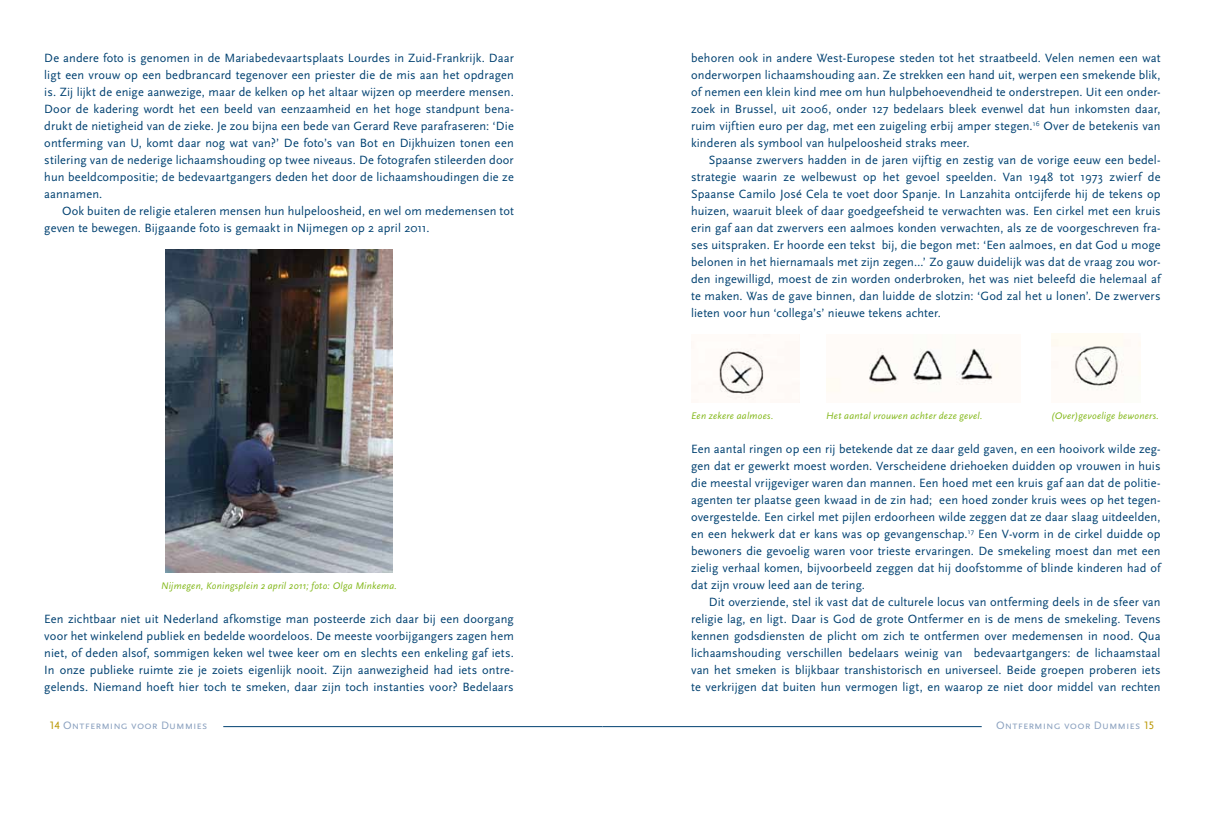
<style>
.page{position:relative;width:1205px;height:815px;background:#fff}
.page>*{position:absolute;margin:0;border:0;box-sizing:border-box;transform-origin:0 0}
.t1{font:12.5px/17px "Scala Sans";letter-spacing:.01em;color:#004171;text-align:justify}
.t2{font:11.25px "Scala Sans Caps";letter-spacing:.005em;color:#8ca2c0}
.t3{font:italic 10px "Scala Sans";letter-spacing:.025em;color:#83b81a}
.s1{color:#b99600}
</style>
<div class="page">
<hr style="left:223px;top:726px;width:379px;height:1px;background:#004171">
<hr style="left:602px;top:726px;width:379px;height:1px;background:#004171">
<img style="left:166px;top:249px;width:226px;height:323px">
<img style="left:719px;top:348px;width:45px;height:52px">
<img style="left:826px;top:348px;width:173px;height:44px">
<img style="left:1051px;top:334px;width:89px;height:56px">
<p class="t1" style="left:44px;top:50px;width:471px">De andere foto is genomen in de Mariabedevaartsplaats Lourdes in Zuid-Frankrijk. Daar ligt een vrouw op een bedbrancard tegenover een priester die de mis aan het opdragen is. Zij lijkt de enige aanwezige, maar de kelken op het altaar wijzen op meerdere mensen.<br>Door de kadering wordt het een beeld van eenzaamheid en het hoge standpunt bena&shy;drukt de nietigheid van de zieke. Je zou bijna een bede van Gerard Reve parafraseren: ‘Die ontferming van U, komt daar nog wat van?’ De foto’s van Bot en Dijkhuizen tonen een stilering van de nederige lichaamshouding op twee niveaus. De fotografen stileerden door hun beeldcompositie; de bedevaartgangers deden het door de lichaamshoudingen die ze aannamen.</p>
<p class="t1" style="left:44px;top:203px;width:471px;text-indent:18px">Ook buiten de religie etaleren mensen hun hulpeloosheid, en wel om medemensen tot geven te bewegen. Bijgaande foto is gemaakt in Nijmegen op 2 april 2011.</p>
<p class="t3" style="left:161px;top:581px;width:237px">Nijmegen, Koningsplein 2 april 2011; foto: Olga Minkema.</p>
<p class="t1" style="left:44px;top:611px;width:471px">Een zichtbaar niet uit Nederland afkomstige man posteerde zich daar bij een doorgang voor het winkelend publiek en bedelde woordeloos. De meeste voorbijgangers zagen hem niet, of deden alsof, sommigen keken wel twee keer om en slechts een enkeling gaf iets.<br>In onze publieke ruimte zie je zoiets eigenlijk nooit. Zijn aanwezigheid had iets ontre&shy;gelends. Niemand hoeft hier toch te smeken, daar zijn toch instanties voor? Bedelaars</p>
<p class="t1" style="left:691px;top:50px;width:471px">behoren ook in andere West-Europese steden tot het straatbeeld. Velen nemen een wat onderworpen lichaamshouding aan. Ze strekken een hand uit, werpen een smekende blik, of nemen een klein kind mee om hun hulpbehoevendheid te onderstrepen. Uit een onder&shy;zoek in Brussel, uit 2006, onder 127 bedelaars bleek evenwel dat hun inkomsten daar, ruim vijftien euro per dag, met een zuigeling erbij amper stegen.<sup>16</sup> Over de betekenis van kinderen als symbool van hulpeloosheid straks meer.</p>
<p class="t1" style="left:691px;top:152px;width:471px;text-indent:18px">Spaanse zwervers hadden in de jaren vijftig en zestig van de vorige eeuw een bedel&shy;strategie waarin ze welbewust op het gevoel speelden. Van 1948 tot 1973 zwierf de Spaanse Camilo José Cela te voet door Spanje. In Lanzahita ontcijferde hij de tekens op huizen, waaruit bleek of daar goedgeefsheid te verwachten was. Een cirkel met een kruis erin gaf aan dat zwervers een aalmoes konden verwachten, als ze de voorgeschreven fra&shy;ses uitspraken. Er hoorde een tekst bij, die begon met: ‘Een aalmoes, en dat God u moge belonen in het hiernamaals met zijn zegen…’ Zo gauw duidelijk was dat de vraag zou wor&shy;den ingewilligd, moest de zin worden onderbroken, het was niet beleefd die helemaal af te maken. Was de gave binnen, dan luidde de slotzin: ‘God zal het u lonen’. De zwervers lieten voor hun ‘collega’s’ nieuwe tekens achter.</p>
<p class="t3" style="left:691px;top:410px;width:84px">Een zekere aalmoes.</p>
<p class="t3" style="left:826px;top:410px;width:158px">Het aantal vrouwen achter deze gevel.</p>
<p class="t3" style="left:1051px;top:410px;width:109px">(Over)gevoelige bewoners.</p>
<p class="t1" style="left:691px;top:441px;width:471px">Een aantal ringen op een rij betekende dat ze daar geld gaven, en een hooivork wilde zeg&shy;gen dat er gewerkt moest worden. Verscheidene driehoeken duidden op vrouwen in huis die meestal vrijgeviger waren dan mannen. Een hoed met een kruis gaf aan dat de politie&shy;agenten ter plaatse geen kwaad in de zin had; een hoed zonder kruis wees op het tegen&shy;overgestelde. Een cirkel met pijlen erdoorheen wilde zeggen dat ze daar slaag uitdeelden, en een hekwerk dat er kans was op gevangenschap.<sup>17</sup> Een V-vorm in de cirkel duidde op bewoners die gevoelig waren voor trieste ervaringen. De smekeling moest dan met een zielig verhaal komen, bijvoorbeeld zeggen dat hij doofstomme of blinde kinderen had of dat zijn vrouw leed aan de tering.</p>
<p class="t1" style="left:691px;top:594px;width:471px;text-indent:18px">Dit overziende, stel ik vast dat de culturele locus van ontferming deels in de sfeer van religie lag, en ligt. Daar is God de grote Ontfermer en is de mens de smekeling. Tevens kennen godsdiensten de plicht om zich te ontfermen over medemensen in nood. Qua lichaamshouding verschillen bedelaars weinig van bedevaartgangers: de lichaamstaal van het smeken is blijkbaar transhistorisch en universeel. Beide groepen proberen iets te verkrijgen dat buiten hun vermogen ligt, en waarop ze niet door middel van rechten</p>
<p class="t2" style="left:49px;top:719px;width:160px"><span class="s1">14</span> Ontferming voor Dummies</p>
<p class="t2" style="left:996px;top:719px;width:160px">Ontferming voor Dummies <span class="s1">15</span></p>
</div>
